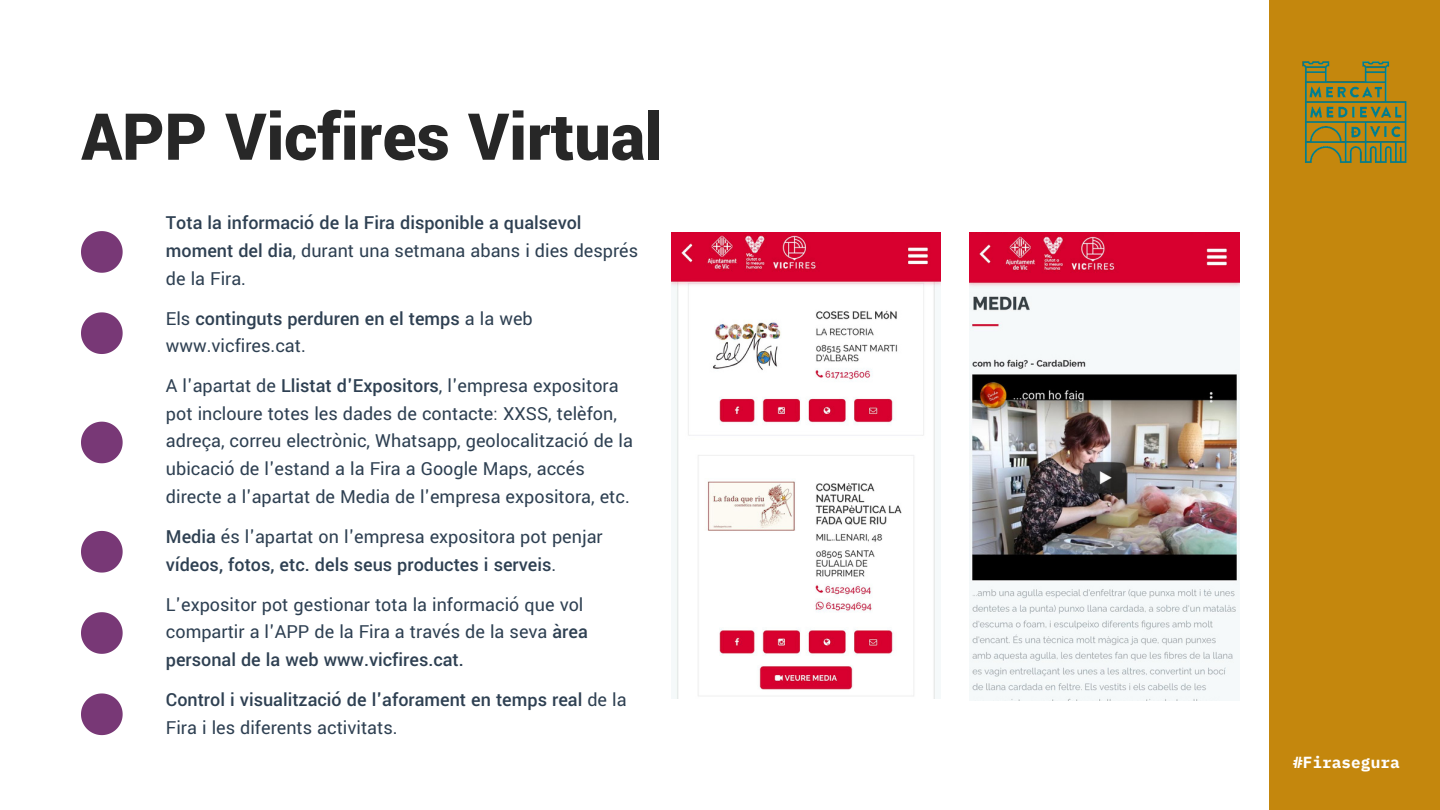
<style>
.page{position:relative;width:1440px;height:810px;background:#fff}
.page>*{position:absolute;margin:0;border:0;box-sizing:border-box;transform-origin:0 0}
.t1{font:900 72px "Yantramanav";color:#272727}
.t2{font:20px/27.8px "Yantramanav";color:#2e4052}
.t3{font:500 20px/27.8px "Yantramanav";color:#2e4052}
.t4{font:700 16px "IBM Plex Mono";letter-spacing:.005em;color:#fff}
.s1{font-weight:400}
.s2{font-weight:500}
</style>
<div class="page">
<div style="left:1270px;top:0;width:170px;height:810px;background:#c4870d"></div>
<img style="left:1269px;top:48px;width:138px;height:129px">
<svg style="left:81px;top:231px;width:42px;height:42px"></svg>
<svg style="left:81px;top:312px;width:42px;height:42px"></svg>
<svg style="left:81px;top:422px;width:42px;height:41px"></svg>
<svg style="left:81px;top:531px;width:42px;height:42px"></svg>
<svg style="left:81px;top:612px;width:42px;height:42px"></svg>
<svg style="left:81px;top:693px;width:42px;height:42px"></svg>
<img style="left:672px;top:233px;width:269px;height:466px">
<img style="left:970px;top:233px;width:270px;height:467px">
<h1 class="t1" style="left:81px;top:92px;width:583px">APP Vicfires Virtual</h1>
<p class="t3" style="left:166px;top:210px;width:474px">Tota la informació de la Fira disponible a qualsevol moment del dia<span class="s1">, durant una setmana abans i dies després de la Fira.</span></p>
<p class="t3" style="left:166px;top:305px;width:368px"><span class="s1">Els</span> continguts perduren en el temps <span class="s1">a la web www.vicfires.cat.</span></p>
<p class="t2" style="left:166px;top:372px;width:469px">A l'apartat de <span class="s2">Llistat d'Expositors</span>, l'empresa expositora pot incloure totes les dades de contacte: XXSS, telèfon, adreça, correu electrònic, Whatsapp, geolocalització de la ubicació de l'estand a la Fira a Google Maps, accés directe a l'apartat de Media de l'empresa expositora, etc.</p>
<p class="t3" style="left:166px;top:524px;width:438px">Media <span class="s1">és l'apartat on l'empresa expositora pot penjar </span>vídeos, fotos, etc. dels seus productes i serveis<span class="s1">.</span></p>
<p class="t2" style="left:166px;top:591px;width:423px">L'expositor pot gestionar tota la informació que vol compartir a l'APP de la Fira a través de la seva <span class="s2">àrea personal de la web www.vicfires.cat.</span></p>
<p class="t3" style="left:166px;top:686px;width:462px">Control i visualització de l'aforament en temps real <span class="s1">de la<br>Fira i les diferents activitats.</span></p>
<p class="t4" style="left:1293px;top:752px;width:108px">#Firasegura</p>
</div>
